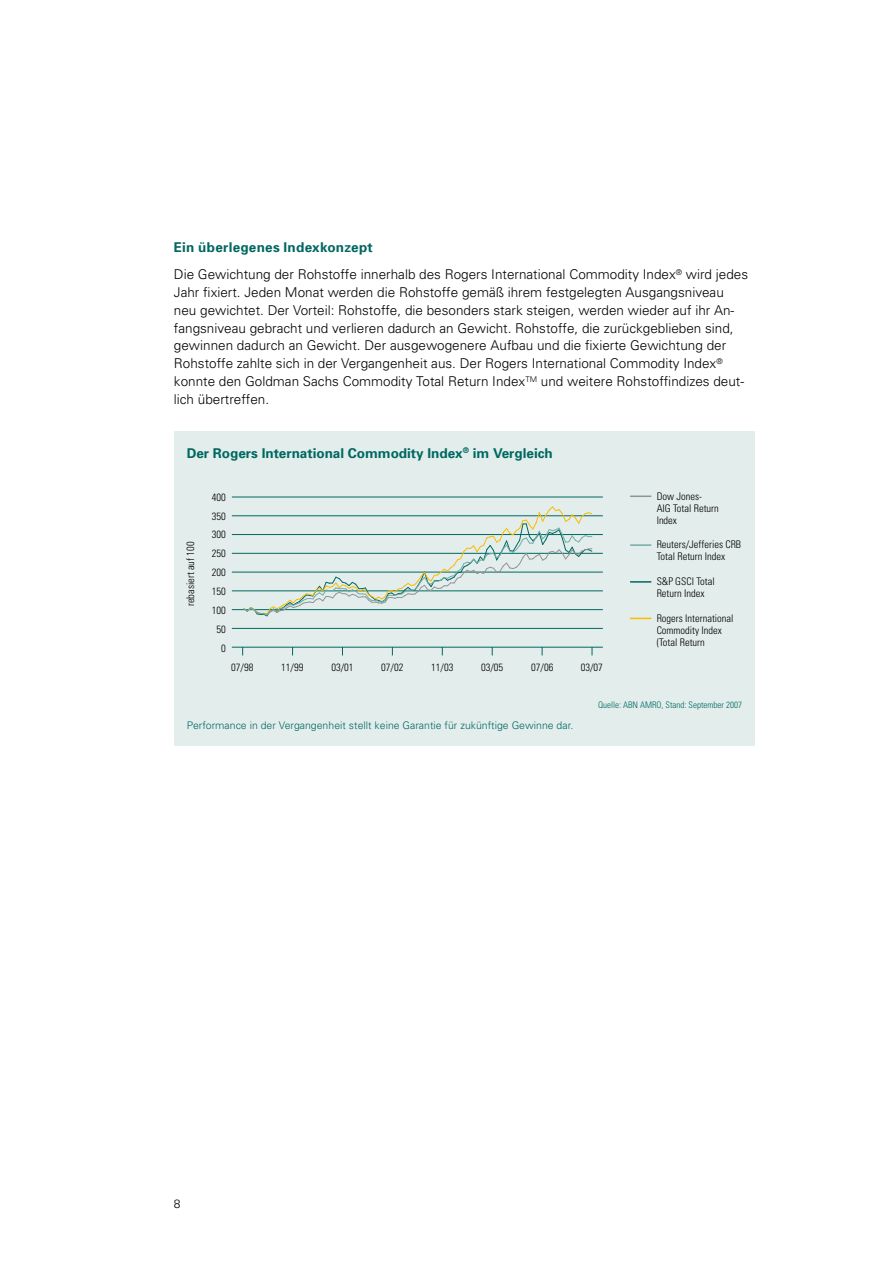
<style>
.page{position:relative;width:893px;height:1263px;background:#fff}
.page>*{position:absolute;margin:0;border:0;box-sizing:border-box;transform-origin:0 0}
.t1{font:300 13.5px/17.9px "Univers";color:#000}
.t2{font:700 13.5px "Univers";color:#006761}
.t3{font:300 condensed 10.5px/12px "Univers";color:#000}
.t4{font:300 10.5px "Univers";color:#006761}
.t5{font:300 condensed 9px "Univers";color:#006761}
.s1{font-weight:700;color:#006761}
</style>
<div class="page">
<div style="left:174px;top:431px;width:581px;height:285px;background:#e3eeec"></div>
<hr style="left:232px;top:647px;width:371px;height:1px;background:#006761">
<hr style="left:232px;top:628px;width:371px;height:1px;background:#006761">
<hr style="left:232px;top:609px;width:371px;height:1px;background:#006761">
<hr style="left:232px;top:591px;width:371px;height:1px;background:#006761">
<hr style="left:232px;top:572px;width:371px;height:1px;background:#006761">
<hr style="left:232px;top:553px;width:371px;height:1px;background:#006761">
<hr style="left:232px;top:534px;width:371px;height:1px;background:#006761">
<hr style="left:232px;top:515px;width:371px;height:1px;background:#006761">
<hr style="left:232px;top:497px;width:371px;height:1px;background:#006761">
<svg style="left:243px;top:506px;width:350px;height:111px"></svg>
<hr style="left:630px;top:581px;width:21px;height:2px;background:#006761">
<svg style="left:630px;top:618px;width:21px;height:1px"></svg>
<hr style="left:630px;top:495px;width:21px;height:2px;background:#929395">
<hr style="left:630px;top:544px;width:21px;height:2px;background:#73aca7">
<div style="left:174px;top:708px;width:581px;height:38px;background:#e3eeec"></div>
<p class="t1" style="left:174px;top:234px;width:576px;line-height:26.8px"><span class="s1">Ein überlegenes Indexkonzept<br></span>Die Gewichtung der Rohstoffe innerhalb des Rogers International Commodity Index<sup>®</sup> wird jedes</p>
<p class="t1" style="left:174px;top:283px;width:572px">Jahr fixiert. Jeden Monat werden die Rohstoffe gemäß ihrem festgelegten Ausgangsniveau neu gewichtet. Der Vorteil: Rohstoffe, die besonders stark steigen, werden wieder auf ihr An&shy;fangs-niveau gebracht und verlieren dadurch an Gewicht. Rohstoffe, die zurückgeblieben sind, ge-winnen dadurch an Gewicht. Der ausgewogenere Aufbau und die fixierte Gewichtung der Roh-stoffe zahlte sich in der Vergangenheit aus. Der Rogers International Commodity Index<sup>® </sup>konnte den Goldman Sachs Commodity Total Return Index<sup>TM</sup> und weitere Rohstoffindizes deut&shy;lich über-treffen.</p>
<p class="t2" style="left:187px;top:445px;width:368px">Der Rogers International Commodity Index<sup>®</sup> im Vergleich</p>
<p class="t3" style="left:212px;top:491px;width:15px">400</p>
<p class="t3" style="left:212px;top:510px;width:15px">350</p>
<p class="t3" style="left:185px;top:606px;width:66px;rotate:-90deg">rebasiert auf 100</p>
<p class="t3" style="left:212px;top:529px;width:15px">300</p>
<p class="t3" style="left:212px;top:548px;width:15px">250</p>
<p class="t3" style="left:212px;top:567px;width:15px">200</p>
<p class="t3" style="left:212px;top:586px;width:15px">150</p>
<p class="t3" style="left:212px;top:604px;width:15px">100</p>
<p class="t3" style="left:216px;top:623px;width:11px">50</p>
<p class="t3" style="left:221px;top:642px;width:6px">0</p>
<p class="t3" style="left:231px;top:661px;width:24px">07/98</p>
<p class="t3" style="left:281px;top:661px;width:24px">11/99</p>
<p class="t3" style="left:331px;top:661px;width:24px">03/01</p>
<p class="t3" style="left:381px;top:661px;width:24px">07/02</p>
<p class="t3" style="left:431px;top:661px;width:24px">11/03</p>
<p class="t3" style="left:481px;top:661px;width:24px">03/05</p>
<p class="t3" style="left:531px;top:661px;width:24px">07/06</p>
<p class="t3" style="left:581px;top:661px;width:24px">03/07</p>
<p class="t3" style="left:657px;top:490px;width:64px">Dow Jones-<br>AIG Total Return<br>Index</p>
<p class="t3" style="left:657px;top:539px;width:86px">Reuters/Jefferies CRB<br>Total Return Index</p>
<p class="t3" style="left:657px;top:575px;width:60px">S&amp;P GSCI Total<br>Return Index</p>
<p class="t3" style="left:657px;top:612px;width:78px">Rogers International<br>Commodity Index (Total Return</p>
<p class="t4" style="left:187px;top:719px;width:388px">Performance in der Vergangenheit stellt keine Garantie für zukünftige Gewinne dar.</p>
<p class="t5" style="left:598px;top:699px;width:145px">Quelle: ABN AMRO, Stand: September 2007</p>
</div>
